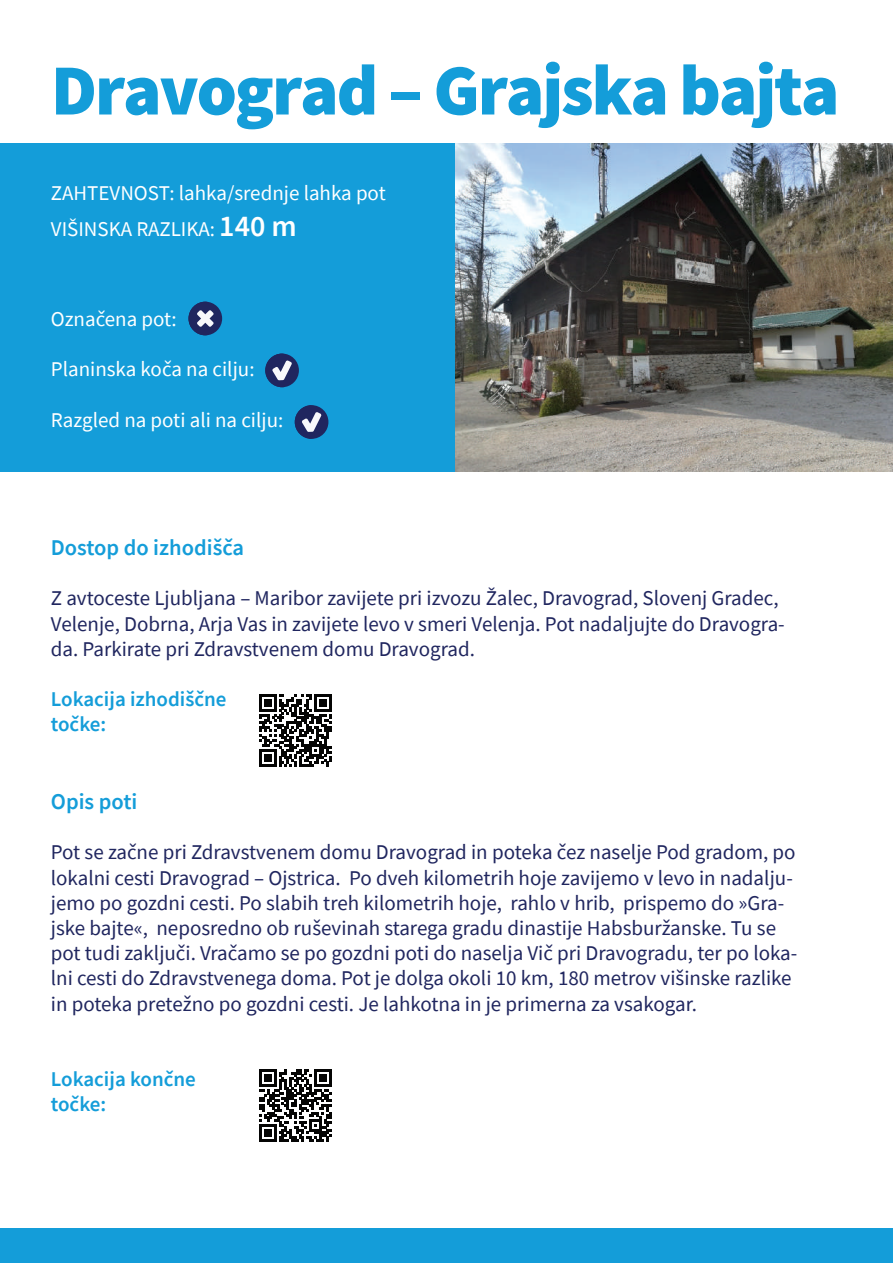
<style>
.page{position:relative;width:893px;height:1263px;background:#fff}
.page>*{position:absolute;margin:0;border:0;box-sizing:border-box;transform-origin:0 0}
.t1{font:900 72px "Source Sans Pro";letter-spacing:-.03em;color:#149dd9}
.t2{font:600 22.5px "Source Sans Pro";color:#149dd9}
.t3{font:21px/25.2px "Source Sans Pro";color:#20265f}
.t4{font:21px/36px "Source Sans Pro";color:#fff}
.t5{font:600 21px/25.2px "Source Sans Pro";color:#149dd9}
.s1{font-weight:600;font-size:30px}
</style>
<div class="page">
<div style="left:0;top:144px;width:893px;height:328px;background:#149dd9"></div>
<div style="left:265px;top:354px;width:34px;height:33px;background:#20265f;border-radius:50%"></div>
<svg style="left:265px;top:354px;width:27px;height:33px"></svg>
<div style="left:295px;top:405px;width:33px;height:34px;background:#20265f;border-radius:50%"></div>
<svg style="left:295px;top:405px;width:27px;height:34px"></svg>
<div style="left:0;top:1229px;width:893px;height:34px;background:#149dd9"></div>
<svg style="left:188px;top:302px;width:34px;height:33px"></svg>
<svg style="left:259px;top:694px;width:72px;height:72px"></svg>
<svg style="left:259px;top:1070px;width:72px;height:71px"></svg>
<img style="left:455px;top:143px;width:438px;height:328px">
<h1 class="t1" style="left:51px;top:41px;width:790px">Dravograd – Grajska bajta</h1>
<p class="t4" style="left:51px;top:175px;width:336px">ZAHTEVNOST: lahka/srednje lahka pot<br>VIŠINSKA RAZLIKA: <span class="s1">140 m</span></p>
<p class="t4" style="left:51px;top:301px;width:127px">Označena pot:</p>
<p class="t4" style="left:51px;top:351px;width:205px">Planinska koča na cilju:</p>
<p class="t4" style="left:51px;top:401px;width:234px">Razgled na poti ali na cilju:</p>
<p class="t2" style="left:51px;top:533px;width:195px">Dostop do izhodišča</p>
<p class="t3" style="left:51px;top:586px;width:735px">Z avtoceste Ljubljana – Maribor zavijete pri izvozu Žalec, Dravograd, Slovenj Gradec,<br>Velenje, Dobrna, Arja Vas in zavijete levo v smeri Velenja. Pot nadaljujte do Dravogra&shy;da. Parkirate pri Zdravstvenem domu Dravograd.</p>
<p class="t5" style="left:51px;top:686px;width:177px">Lokacija izhodiščne točke:</p>
<p class="t2" style="left:51px;top:787px;width:88px">Opis poti</p>
<p class="t3" style="left:51px;top:839px;width:748px">Pot se začne pri Zdravstvenem domu Dravograd in poteka čez naselje Pod gradom, po lokalni cesti Dravograd – Ojstrica. Po dveh kilometrih hoje zavijemo v levo in nadalju&shy;jemo po gozdni cesti. Po slabih treh kilometrih hoje, rahlo v hrib, prispemo do »Gra&shy;jske bajte«, neposredno ob ruševinah starega gradu dinastije Habsburžanske. Tu se pot tudi zaključi. Vračamo se po gozdni poti do naselja Vič pri Dravogradu, ter po loka&shy;lni cesti do Zdravstvenega doma. Pot je dolga okoli 10 km, 180 metrov višinske razlike in poteka pretežno po gozdni cesti. Je lahkotna in je primerna za vsakogar.</p>
<p class="t5" style="left:51px;top:1066px;width:147px">Lokacija končne točke:</p>
</div>
